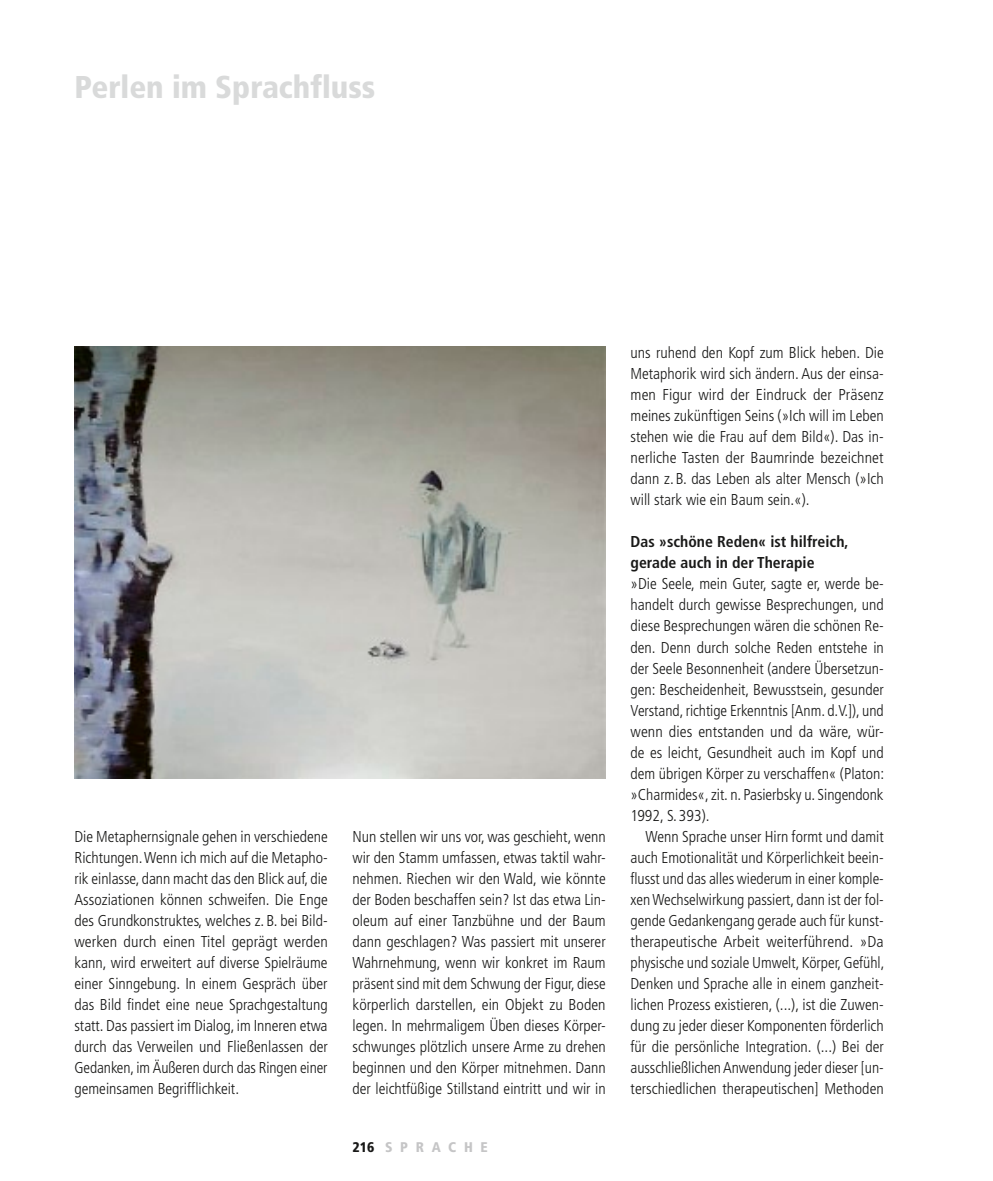
<style>
.page{position:relative;width:993px;height:1181px;background:#fff}
.page>*{position:absolute;margin:0;border:0;box-sizing:border-box;transform-origin:0 0}
.t1{font:900 condensed 31.5px "Frutiger";color:#d9dada}
.t2{font:300 condensed 15.75px/21px "Frutiger";color:#191918;text-align:justify}
.t3{font:700 condensed 15.75px/21px "Frutiger";color:#191918}
.t4{font:900 condensed 14px "Frutiger";letter-spacing:.55em;color:#c5c5c6}
.s1{color:#191918}
</style>
<div class="page">
<img style="left:74px;top:346px;width:531px;height:432px">
<h1 class="t1" style="left:74px;top:68px;width:302px">Perlen im Sprachfluss</h1>
<p class="t2" style="left:74px;top:826px;width:255px">Die Metaphernsignale gehen in verschiedene Richtungen. Wenn ich mich auf die Metapho&shy;rik einlasse, dann macht das den Blick auf, die Assoziationen können schweifen. Die Enge des Grundkonstruktes, welches z. B. bei Bild&shy;werken durch einen Titel geprägt werden kann, wird erweitert auf diverse Spielräume einer Sinngebung. In einem Gespräch über das Bild findet eine neue Sprachgestaltung statt. Das passiert im Dialog, im Inneren etwa durch das Verweilen und Fließenlassen der Gedanken, im Äußeren durch das Ringen einer gemeinsamen Begrifflichkeit.</p>
<p class="t2" style="left:352px;top:826px;width:255px">Nun stellen wir uns vor, was geschieht, wenn wir den Stamm umfassen, etwas taktil wahr&shy;nehmen. Riechen wir den Wald, wie könnte der Boden beschaffen sein? Ist das etwa Lin&shy;oleum auf einer Tanzbühne und der Baum dann geschlagen? Was passiert mit unserer Wahrnehmung, wenn wir konkret im Raum präsent sind mit dem Schwung der Figur, diese körperlich darstellen, ein Objekt zu Boden legen. In mehrmaligem Üben dieses Körper&shy;schwunges plötzlich unsere Arme zu drehen beginnen und den Körper mitnehmen. Dann der leichtfüßige Stillstand eintritt und wir in</p>
<p class="t4" style="left:352px;top:1138px;width:137px"><span class="s1">216</span> SPRACHE</p>
<p class="t2" style="left:630px;top:343px;width:255px">uns ruhend den Kopf zum Blick heben. Die Metaphorik wird sich ändern. Aus der einsa&shy;men Figur wird der Eindruck der Präsenz meines zukünftigen Seins (»Ich will im Leben stehen wie die Frau auf dem Bild«). Das in&shy;nerliche Tasten der Baumrinde bezeichnet dann z. B. das Leben als alter Mensch (»Ich will stark wie ein Baum sein.«).</p>
<p class="t3" style="left:630px;top:531px;width:219px">Das »schöne Reden« ist hilfreich, gerade auch in der Therapie</p>
<p class="t2" style="left:630px;top:574px;width:255px;text-align:left">»Die Seele, mein Guter, sagte er, werde be&shy;handelt durch gewisse Besprechungen, und diese Besprechungen wären die schönen Re&shy;den. Denn durch solche Reden entstehe in der Seele Besonnenheit (andere Übersetzun&shy;gen: Bescheidenheit, Bewusstsein, gesunder Verstand, richtige Erkenntnis [Anm. d.V.]), und wenn dies entstanden und da wäre, wür-- de es leicht, Gesundheit auch im Kopf und dem übrigen Körper zu verschaffen« (Platon: »Charmides«, zit. n. Pasierbsky u. Singendonk 1992, S. 393).</p>
<p class="t2" style="left:630px;top:826px;width:255px;text-align:left;text-indent:15px">Wenn Sprache unser Hirn formt und damit auch Emotionalität und Körperlichkeit beein&shy;flusst und das alles wiederum in einer komple&shy;xen Wechselwirkung passiert, dann ist der fol&shy;gende Gedankengang gerade auch für kunst&shy;therapeutische Arbeit weiterführend. »Da physische und soziale Umwelt, Körper, Gefühl, Denken und Sprache alle in einem ganzheit&shy;lichen Prozess existieren, (...), ist die Zuwen&shy;dung zu jeder dieser Komponenten förderlich für die persönliche Integration. (...) Bei der ausschließlichen Anwendung jeder dieser [un&shy;terschiedlichen therapeutischen] Methoden</p>
</div>
